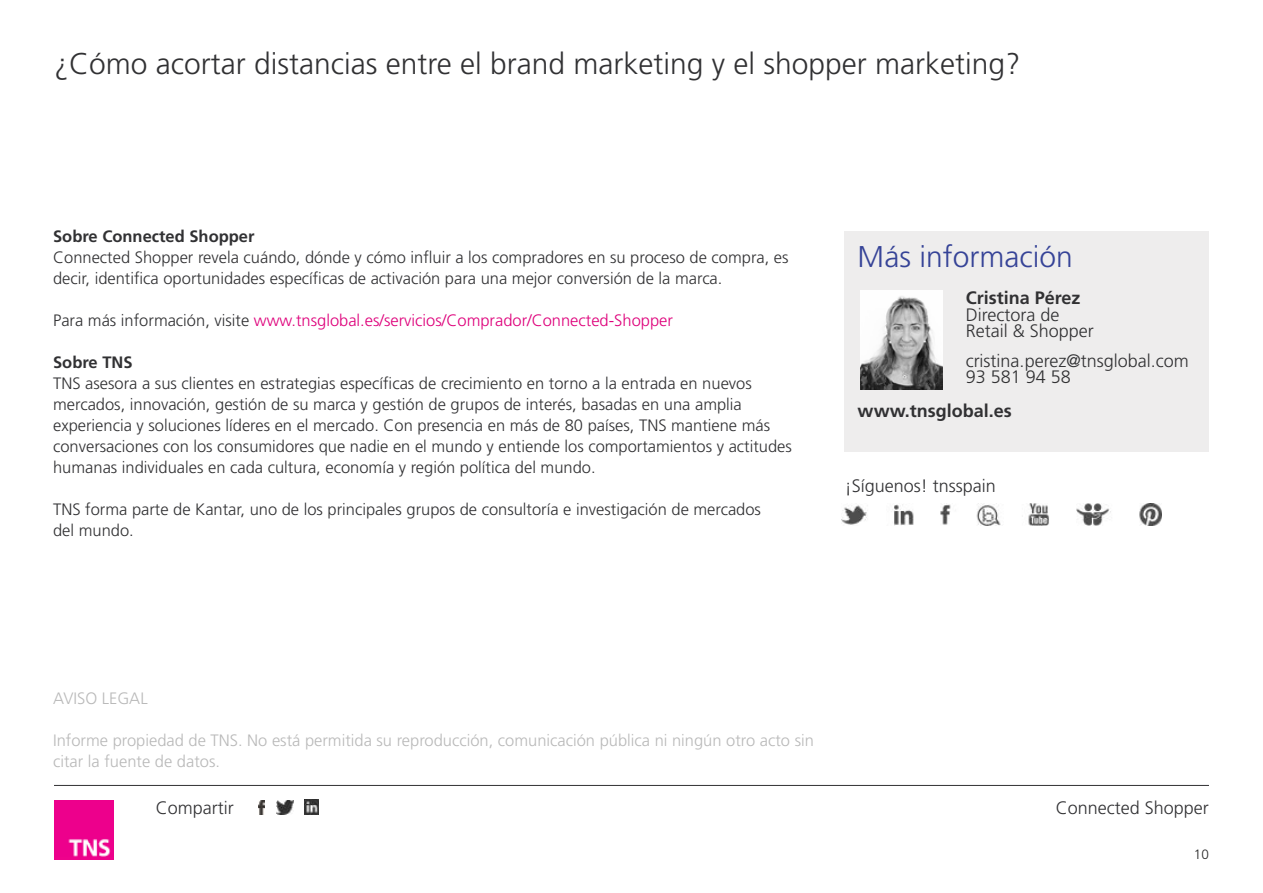
<style>
.page{position:relative;width:1263px;height:893px;background:#fff}
.page>*{position:absolute;margin:0;border:0;box-sizing:border-box;transform-origin:0 0}
.t1{font:300 30px "Frutiger LT Std";color:#313133}
.t2{font:300 30px "Frutiger LT Std";color:#364397}
.t3{font:300 18px/16.5px "Frutiger LT Std";color:#313133}
.t4{font:700 18px "Frutiger LT Std";color:#313133}
.t5{font:300 16.5px/21px "Frutiger LT Std";color:#313133}
.t6{font:300 16.5px/21px "Frutiger LT Std";color:#b9b9b9}
.t7{font:300 16.5px "Frutiger LT Std";color:#de007b}
.t8{font:700 16.5px "Frutiger LT Std";color:#313133}
.t9{font:300 13.5px "Frutiger LT Std";color:#272727}
.s1{color:#313133}
</style>
<div class="page">
<hr style="left:54px;top:785px;width:1155px;height:1px;background:#313133">
<img style="left:54px;top:800px;width:60px;height:60px">
<img style="left:277px;top:800px;width:17px;height:14px">
<img style="left:258px;top:800px;width:7px;height:14px">
<img style="left:304px;top:800px;width:15px;height:14px">
<div style="left:845px;top:232px;width:364px;height:220px;background:#eeeded"></div>
<img style="left:842px;top:503px;width:319px;height:23px">
<img style="left:860px;top:290px;width:82px;height:99px">
<h1 class="t1" style="left:54px;top:47px;width:968px">¿Cómo acortar distancias entre el brand marketing y el shopper marketing?</h1>
<p class="t8" style="left:53px;top:227px;width:203px">Sobre Connected Shopper</p>
<p class="t5" style="left:53px;top:247px;width:737px">Connected Shopper revela cuándo, dónde y cómo influir a los compradores en su proceso de compra, es decir, identifica oportunidades específicas de activación para una mejor conversión de la marca.</p>
<p class="t7" style="left:53px;top:311px;width:621px"><span class="s1">Para más información, visite</span> www.tnsglobal.es/servicios/Comprador/Connected-Shopper</p>
<p class="t8" style="left:53px;top:353px;width:81px">Sobre TNS</p>
<p class="t5" style="left:53px;top:373px;width:740px">TNS asesora a sus clientes en estrategias específicas de crecimiento en torno a la entrada en nuevos mercados, innovación, gestión de su marca y gestión de grupos de interés, basadas en una amplia experiencia y soluciones líderes en el mercado. Con presencia en más de 80 países, TNS mantiene más conversaciones con los consumidores que nadie en el mundo y entiende los comportamientos y actitudes humanas individuales en cada cultura, economía y región política del mundo.</p>
<p class="t5" style="left:53px;top:499px;width:709px">TNS forma parte de Kantar, uno de los principales grupos de consultoría e investigación de mercados del mundo.</p>
<h1 class="t2" style="left:858px;top:239px;width:217px">Más información</h1>
<p class="t4" style="left:966px;top:287px;width:116px">Cristina Pérez</p>
<p class="t3" style="left:966px;top:307px;width:130px">Directora de<br>Retail &amp; Shopper</p>
<p class="t3" style="left:966px;top:352px;width:225px">cristina.perez@tnsglobal.com<br>93 581 94 58</p>
<p class="t4" style="left:858px;top:400px;width:156px">www.tnsglobal.es</p>
<p class="t3" style="left:845px;top:478px;width:153px">¡Síguenos! tnsspain</p>
<p class="t6" style="left:53px;top:688px;width:96px">AVISO LEGAL</p>
<p class="t6" style="left:53px;top:730px;width:762px">Informe propiedad de TNS. No está permitida su reproducción, comunicación pública ni ningún otro acto sin citar la fuente de datos.</p>
<p class="t3" style="left:156px;top:800px;width:79px">Compartir</p>
<p class="t3" style="left:1056px;top:800px;width:155px">Connected Shopper</p>
<p class="t9" style="left:1194px;top:846px;width:17px">10</p>
</div>
